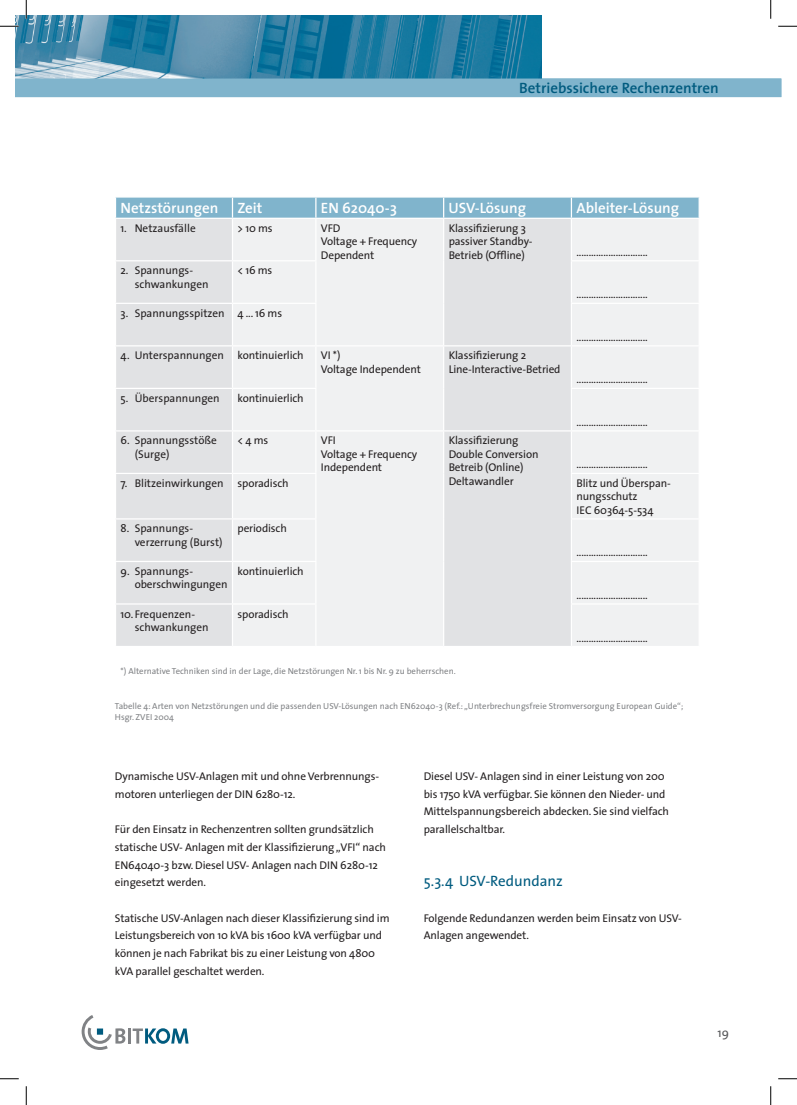
<style>
.page{position:relative;width:797px;height:1105px;background:#fff}
.page>*{position:absolute;margin:0;border:0;box-sizing:border-box;transform-origin:0 0}
.t1{font:600 15px "The Sans";color:#fff}
.t2{font:600 15px "The Sans";color:#005b7f}
.t3{font:15px "The Sans";color:#005b7f}
.t4{font:12.5px "The Sans";color:#57585a}
.t5{font:11.25px/13.5px "The Sans";letter-spacing:-.01em;color:#231f20}
.t6{font:8.75px/11.2px "The Sans";color:#808285}
</style>
<div class="page">
<img style="left:16px;top:16px;width:525px;height:63px">
<div style="left:16px;top:79px;width:765px;height:18px;background:#80b4cc"></div>
<svg style="left:82px;top:1015px;width:43px;height:35px"></svg>
<hr style="left:127px;top:1028px;width:3px;height:15px;background:#808285">
<div style="left:97px;top:1028px;width:6px;height:7px;background:#005b7f"></div>
<svg style="left:133px;top:1028px;width:55px;height:16px"></svg>
<div style="left:116px;top:219px;width:116px;height:427px;background:#e1e2e4"></div>
<svg style="left:233px;top:219px;width:465px;height:427px;fill:#f0f1f2"></svg>
<svg style="left:115px;top:197px;width:584px;height:21px;background:#86b8ce"></svg>
<hr style="left:315px;top:219px;width:1px;height:41px;background:#fff">
<hr style="left:443px;top:219px;width:1px;height:42px;background:#fff">
<hr style="left:571px;top:219px;width:1px;height:41px;background:#fff">
<hr style="left:115px;top:260px;width:117px;height:1px;background:#fff">
<hr style="left:232px;top:260px;width:84px;height:1px;background:#fff">
<hr style="left:315px;top:261px;width:1px;height:42px;background:#fff">
<hr style="left:443px;top:261px;width:1px;height:42px;background:#fff">
<hr style="left:571px;top:260px;width:128px;height:1px;background:#fff">
<hr style="left:571px;top:261px;width:1px;height:42px;background:#fff">
<hr style="left:115px;top:303px;width:117px;height:1px;background:#fff">
<hr style="left:232px;top:303px;width:84px;height:1px;background:#fff">
<hr style="left:315px;top:304px;width:1px;height:41px;background:#fff">
<hr style="left:443px;top:303px;width:1px;height:42px;background:#fff">
<hr style="left:571px;top:303px;width:128px;height:1px;background:#fff">
<hr style="left:571px;top:304px;width:1px;height:41px;background:#fff">
<hr style="left:115px;top:345px;width:117px;height:1px;background:#fff">
<hr style="left:232px;top:345px;width:84px;height:1px;background:#fff">
<hr style="left:316px;top:345px;width:127px;height:1px;background:#fff">
<hr style="left:315px;top:346px;width:1px;height:42px;background:#fff">
<hr style="left:443px;top:345px;width:128px;height:1px;background:#fff">
<hr style="left:443px;top:346px;width:1px;height:42px;background:#fff">
<hr style="left:571px;top:345px;width:128px;height:1px;background:#fff">
<hr style="left:571px;top:346px;width:1px;height:42px;background:#fff">
<hr style="left:115px;top:388px;width:117px;height:1px;background:#fff">
<hr style="left:232px;top:388px;width:84px;height:1px;background:#fff">
<hr style="left:315px;top:389px;width:1px;height:41px;background:#fff">
<hr style="left:443px;top:388px;width:1px;height:42px;background:#fff">
<hr style="left:571px;top:388px;width:128px;height:1px;background:#fff">
<hr style="left:571px;top:389px;width:1px;height:41px;background:#fff">
<hr style="left:115px;top:430px;width:117px;height:1px;background:#fff">
<hr style="left:232px;top:430px;width:84px;height:1px;background:#fff">
<hr style="left:316px;top:430px;width:127px;height:1px;background:#fff">
<hr style="left:315px;top:431px;width:1px;height:42px;background:#fff">
<hr style="left:443px;top:430px;width:128px;height:1px;background:#fff">
<hr style="left:443px;top:431px;width:1px;height:42px;background:#fff">
<hr style="left:571px;top:430px;width:128px;height:1px;background:#fff">
<hr style="left:571px;top:431px;width:1px;height:42px;background:#fff">
<hr style="left:115px;top:473px;width:117px;height:1px;background:#fff">
<hr style="left:232px;top:473px;width:84px;height:1px;background:#fff">
<hr style="left:315px;top:474px;width:1px;height:44px;background:#fff">
<hr style="left:443px;top:473px;width:1px;height:46px;background:#fff">
<hr style="left:571px;top:473px;width:128px;height:1px;background:#fff">
<hr style="left:571px;top:474px;width:1px;height:44px;background:#fff">
<hr style="left:115px;top:518px;width:117px;height:1px;background:#fff">
<hr style="left:232px;top:518px;width:84px;height:1px;background:#fff">
<hr style="left:315px;top:519px;width:1px;height:42px;background:#fff">
<hr style="left:443px;top:519px;width:1px;height:42px;background:#fff">
<hr style="left:571px;top:518px;width:128px;height:1px;background:#fff">
<hr style="left:571px;top:519px;width:1px;height:42px;background:#fff">
<hr style="left:115px;top:561px;width:117px;height:1px;background:#fff">
<hr style="left:232px;top:561px;width:84px;height:1px;background:#fff">
<hr style="left:315px;top:562px;width:1px;height:41px;background:#fff">
<hr style="left:443px;top:561px;width:1px;height:43px;background:#fff">
<hr style="left:571px;top:561px;width:128px;height:1px;background:#fff">
<hr style="left:571px;top:562px;width:1px;height:41px;background:#fff">
<hr style="left:115px;top:603px;width:117px;height:2px;background:#fff">
<hr style="left:232px;top:603px;width:84px;height:2px;background:#fff">
<hr style="left:315px;top:605px;width:1px;height:41px;background:#fff">
<hr style="left:443px;top:604px;width:1px;height:42px;background:#fff">
<hr style="left:571px;top:603px;width:128px;height:2px;background:#fff">
<hr style="left:571px;top:605px;width:1px;height:41px;background:#fff">
<svg style="left:0;top:25px;width:19px;height:2px"></svg>
<svg style="left:778px;top:25px;width:19px;height:2px"></svg>
<svg style="left:0;top:1078px;width:19px;height:1px"></svg>
<svg style="left:778px;top:1078px;width:19px;height:1px"></svg>
<svg style="left:25px;top:0;width:2px;height:19px"></svg>
<svg style="left:25px;top:1086px;width:2px;height:19px"></svg>
<svg style="left:770px;top:0;width:1px;height:19px"></svg>
<svg style="left:770px;top:1086px;width:1px;height:19px"></svg>
<h1 class="t2" style="left:519px;top:79px;width:201px">Betriebssichere Rechenzentren</h1>
<h1 class="t1" style="left:120px;top:199px;width:99px">Netzstörungen</h1>
<h1 class="t1" style="left:237px;top:199px;width:27px">Zeit</h1>
<h1 class="t1" style="left:321px;top:199px;width:77px">EN 62040-3</h1>
<h1 class="t1" style="left:448px;top:199px;width:79px">USV-Lösung</h1>
<h1 class="t1" style="left:576px;top:199px;width:104px">Ableiter-Lösung</h1>
<p class="t5" style="left:120px;top:221px;width:77px">1. Netzausfälle</p>
<p class="t5" style="left:237px;top:221px;width:37px">&gt; 10 ms</p>
<p class="t5" style="left:321px;top:221px;width:98px">VFD<br>Voltage + Frequency<br>Dependent</p>
<p class="t5" style="left:448px;top:221px;width:85px">Klassifizierung 3 passiver Standby-<br>Betrieb (Offline)</p>
<p class="t5" style="left:576px;top:245px;width:73px">.............................</p>
<p class="t5" style="left:135px;top:264px;width:75px;text-indent:-14px">2. Spannungs&shy;schwankungen</p>
<p class="t5" style="left:237px;top:264px;width:36px">&lt; 16 ms</p>
<p class="t5" style="left:120px;top:306px;width:163px">3. Spannungsspitzen 4 ... 16 ms</p>
<p class="t5" style="left:120px;top:349px;width:185px">4. Unterspannungen kontinuierlich</p>
<p class="t5" style="left:321px;top:349px;width:102px">VI *)<br>Voltage Independent</p>
<p class="t5" style="left:448px;top:349px;width:113px">Klassifizierung 2<br>Line-Interactive-Betried</p>
<p class="t5" style="left:120px;top:391px;width:101px">5. Überspannungen</p>
<p class="t5" style="left:237px;top:391px;width:68px">kontinuierlich</p>
<p class="t5" style="left:576px;top:288px;width:73px">.............................</p>
<p class="t5" style="left:576px;top:330px;width:73px">.............................</p>
<p class="t5" style="left:576px;top:373px;width:73px">.............................</p>
<p class="t5" style="left:576px;top:415px;width:73px">.............................</p>
<p class="t5" style="left:135px;top:434px;width:84px;text-indent:-14px">6. Spannungsstöße (Surge)</p>
<p class="t5" style="left:237px;top:434px;width:32px">&lt; 4 ms</p>
<p class="t5" style="left:321px;top:434px;width:98px">VFI<br>Voltage + Frequency<br>Independent</p>
<p class="t5" style="left:448px;top:434px;width:91px">Klassifizierung<br>Double Conversion<br>Betreib (Online)<br>Deltawandler</p>
<p class="t5" style="left:576px;top:458px;width:73px">.............................</p>
<p class="t5" style="left:120px;top:476px;width:170px">7. Blitzeinwirkungen sporadisch</p>
<p class="t5" style="left:576px;top:476px;width:96px">Blitz und Überspan&shy;nungsschutz<br>IEC 60364-5-534</p>
<p class="t5" style="left:135px;top:522px;width:89px;text-indent:-14px">8. Spannungs&shy;verzerrung (Burst)</p>
<p class="t5" style="left:237px;top:522px;width:51px">periodisch</p>
<p class="t5" style="left:576px;top:546px;width:73px">.............................</p>
<p class="t5" style="left:135px;top:564px;width:94px;text-indent:-14px">9. Spannungs&shy;oberschwingungen</p>
<p class="t5" style="left:237px;top:564px;width:68px">kontinuierlich</p>
<p class="t5" style="left:576px;top:588px;width:73px">.............................</p>
<p class="t5" style="left:135px;top:607px;width:75px;text-indent:-14px">10.Frequenzen&shy;schwankungen</p>
<p class="t5" style="left:237px;top:607px;width:53px">sporadisch</p>
<p class="t5" style="left:576px;top:631px;width:73px">.............................</p>
<p class="t6" style="left:120px;top:665px;width:337px">*) Alternative Techniken sind in der Lage, die Netzstörungen Nr. 1 bis Nr. 9 zu beherrschen.</p>
<p class="t6" style="left:115px;top:701px;width:570px">Tabelle 4: Arten von Netzstörungen und die passenden USV-Lösungen nach EN62040-3 (Ref.: „Unterbrechungsfreie Stromversorgung European Guide“;<br>Hsgr. ZVEI 2004</p>
<p class="t5" style="left:115px;top:767px;width:266px;line-height:17.8px">Dynamische USV-Anlagen mit und ohne Verbrennungs&shy;motoren unterliegen der DIN 6280-12.</p>
<p class="t5" style="left:115px;top:820px;width:272px;line-height:17.8px">Für den Einsatz in Rechenzentren sollten grundsätzlich statische USV- Anlagen mit der Klassifizierung „VFI“ nach EN64040-3 bzw. Diesel USV- Anlagen nach DIN 6280-12 eingesetzt werden.</p>
<p class="t5" style="left:115px;top:909px;width:276px;line-height:17.8px">Statische USV-Anlagen nach dieser Klassifizierung sind im Leistungsbereich von 10 kVA bis 1600 kVA verfügbar und können je nach Fabrikat bis zu einer Leistung von 4800 kVA parallel geschaltet werden.</p>
<p class="t5" style="left:424px;top:767px;width:247px;line-height:17.8px">Diesel USV- Anlagen sind in einer Leistung von 200 bis 1750 kVA verfügbar. Sie können den Nieder- und Mittelspannungsbereich abdecken. Sie sind vielfach parallelschaltbar.</p>
<h1 class="t3" style="left:424px;top:872px;width:141px">5.3.4 USV-Redundanz</h1>
<p class="t5" style="left:424px;top:909px;width:259px;line-height:17.8px">Folgende Redundanzen werden beim Einsatz von USV-<br>Anlagen angewendet.</p>
<p class="t4" style="left:717px;top:1025px;width:13px">19</p>
</div>
